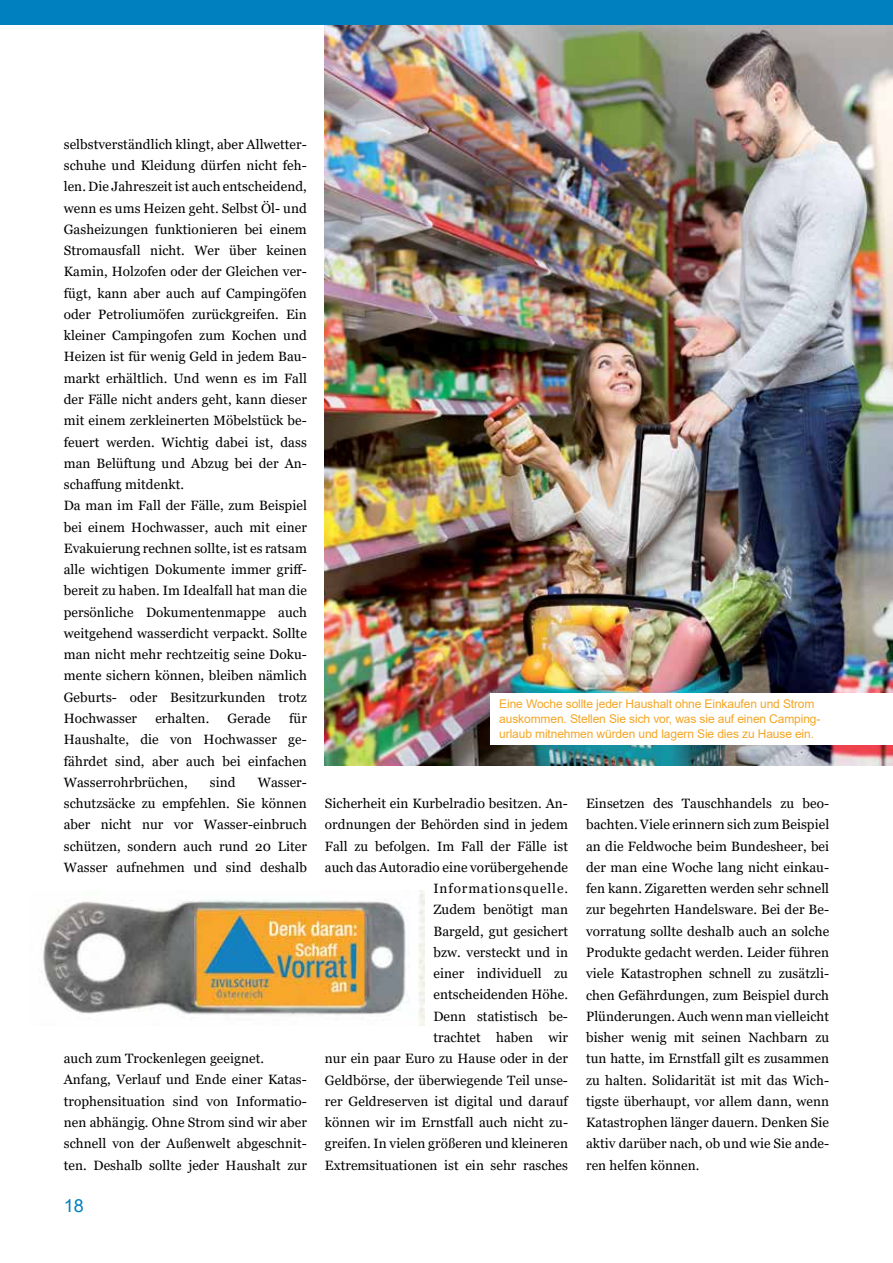
<style>
.page{position:relative;width:893px;height:1263px;background:#fff}
.page>*{position:absolute;margin:0;border:0;box-sizing:border-box;transform-origin:0 0}
.t1{font:18px "Arial";color:#0080be}
.t2{font:13.5px/21.3px "Georgia";letter-spacing:.005em;color:#000;text-align:justify}
.t3{font:12px/15px "Arial";letter-spacing:-.01em;color:#f4a625}
</style>
<div class="page">
<div style="left:0;top:0;width:893px;height:25px;background:#0080be"></div>
<img style="left:325px;top:26px;width:568px;height:739px">
<div style="left:491px;top:693px;width:402px;height:51px;background:#fff"></div>
<img style="left:43px;top:891px;width:382px;height:134px">
<p class="t2" style="left:64px;top:134px;width:245px;text-align:left">selbstverständlich klingt, aber Allwetter&shy;schuhe und Kleidung dürfen nicht feh&shy;len. Die Jahreszeit ist auch entscheidend, wenn es ums Heizen geht. Selbst Öl- und Gasheizungen funktionieren bei einem Stromausfall nicht. Wer über keinen Kamin, Holzofen oder der Gleichen ver&shy;fügt, kann aber auch auf Campingöfen oder Petroliumöfen zurückgreifen. Ein kleiner Campingofen zum Kochen und Heizen ist für wenig Geld in jedem Bau&shy;markt erhältlich. Und wenn es im Fall der Fälle nicht anders geht, kann dieser mit einem zerkleinerten Möbelstück be&shy;feuert werden. Wichtig dabei ist, dass man Belüftung und Abzug bei der An&shy;schaffung mitdenkt.<br>Da man im Fall der Fälle, zum Beispiel bei einem Hochwasser, auch mit einer Evakuierung rechnen sollte, ist es ratsam alle wichtigen Dokumente immer griff&shy;bereit zu haben. Im Idealfall hat man die persönliche Dokumentenmappe auch weitgehend wasserdicht verpackt. Sollte man nicht mehr rechtzeitig seine Doku&shy;mente sichern können, bleiben nämlich Geburts- oder Besitzurkunden trotz Hochwasser</p>
<p class="t2" style="left:64px;top:708px;width:245px;text-indent:225px">für Haushalte, die von Hochwasser ge&shy;fährdet sind, aber auch bei einfachen Wasserrohrbrüchen,</p>
<p class="t2" style="left:155px;top:708px;width:55px">erhalten.</p>
<p class="t2" style="left:228px;top:708px;width:45px">Gerade</p>
<p class="t2" style="left:210px;top:772px;width:27px">sind</p>
<p class="t2" style="left:64px;top:772px;width:245px;text-indent:194px">Wasser&shy;schutzsäcke zu empfehlen. Sie können aber nicht nur vor Wasser-einbruch schützen, sondern auch rund 20 Liter Wasser aufnehmen und sind deshalb</p>
<p class="t2" style="left:64px;top:1048px;width:245px;text-align:left">auch zum Trockenlegen geeignet.<br>Anfang, Verlauf und Ende einer Katas&shy;trophensituation sind von Informatio&shy;nen abhängig. Ohne Strom sind wir aber schnell von der Außenwelt abgeschnit&shy;ten. Deshalb sollte jeder Haushalt zur</p>
<h1 class="t1" style="left:64px;top:1193px;width:22px">18</h1>
<p class="t3" style="left:499px;top:696px;width:323px">Eine Woche sollte jeder Haushalt ohne Einkaufen und Strom auskommen. Stellen Sie sich vor, was sie auf einen Camping&shy;urlaub mitnehmen würden und lagern Sie dies zu Hause ein.</p>
<p class="t2" style="left:325px;top:793px;width:245px;text-align:right">Sicherheit ein Kurbelradio besitzen. An&shy;ordnungen der Behörden sind in jedem<br>Fall zu befolgen. Im Fall der Fälle ist auch das Autoradio eine vorübergehende<br>Informationsquelle.<br>Zudem benötigt man<br>Bargeld, gut gesichert<br>bzw. versteckt und in<br>einer individuell zu<br>entscheidenden Höhe.<br>Denn statistisch be-<br>trachtet haben wir<br>nur ein paar Euro zu Hause oder in der<br>Geldbörse, der überwiegende Teil unse&shy;rer Geldreserven ist digital und darauf können wir im Ernstfall auch nicht zu&shy;greifen. In vielen größeren und kleineren<br>Extremsituationen ist ein sehr rasches</p>
<p class="t2" style="left:586px;top:793px;width:245px">Einsetzen des Tauschhandels zu beo&shy;bachten. Viele erinnern sich zum Beispiel an die Feldwoche beim Bundesheer, bei der man eine Woche lang nicht einkau&shy;fen kann. Zigaretten werden sehr schnell zur begehrten Handelsware. Bei der Be&shy;vorratung sollte deshalb auch an solche Produkte gedacht werden. Leider führen viele Katastrophen schnell zu zusätzli&shy;chen Gefährdungen, zum Beispiel durch Plünderungen. Auch wenn man vielleicht bisher wenig mit seinen Nachbarn zu tun hatte, im Ernstfall gilt es zusammen zu halten. Solidarität ist mit das Wich&shy;tigste überhaupt, vor allem dann, wenn Katastrophen länger dauern. Denken Sie aktiv darüber nach, ob und wie Sie ande&shy;ren helfen können.</p>
</div>
